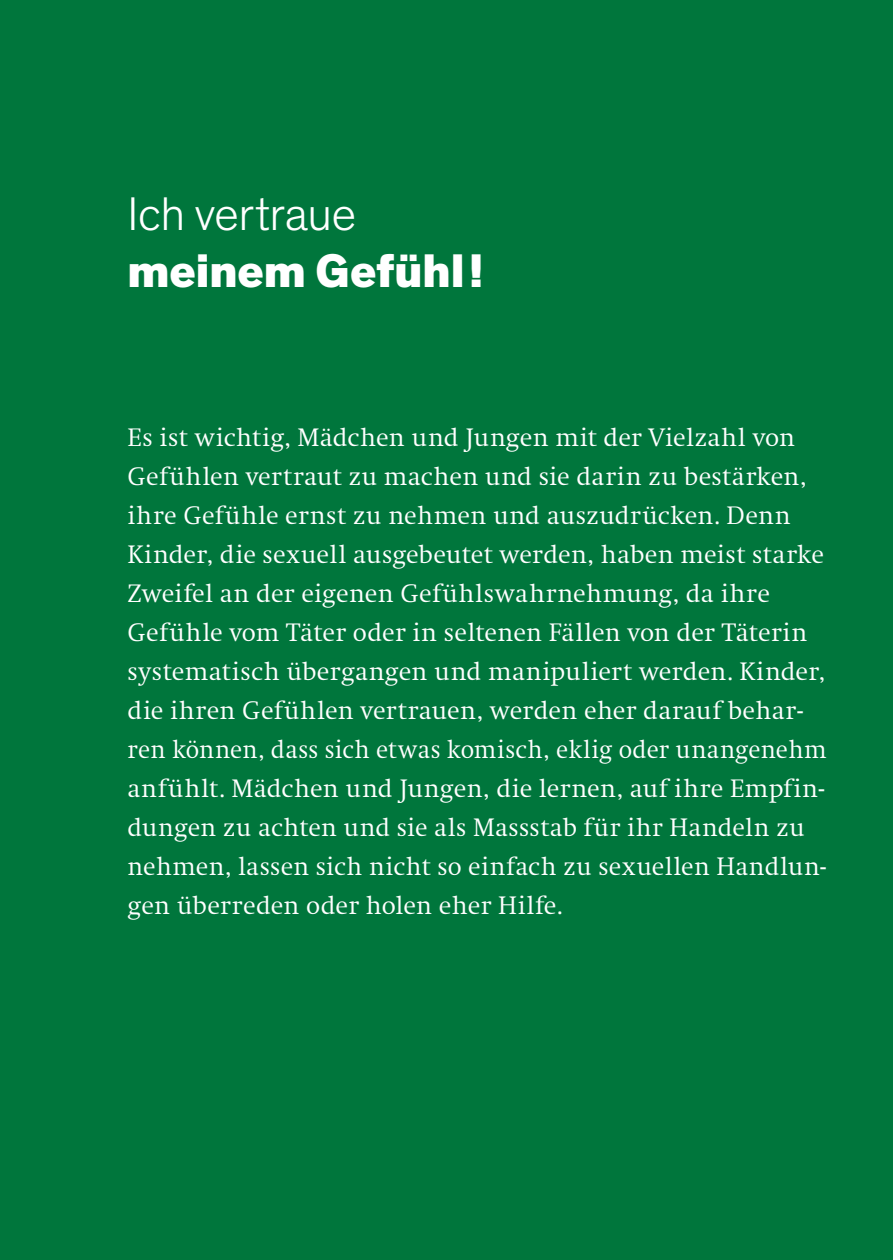
<style>
.page{position:relative;width:893px;height:1260px;background:#fff}
.page>*{position:absolute;margin:0;border:0;box-sizing:border-box;transform-origin:0 0}
.t1{font:800 48px "Theinhardt";color:#fff}
.t2{font:300 48px "Theinhardt";letter-spacing:-.005em;color:#fff}
.t3{font:300 26.4px/39px "Swift";letter-spacing:.015em;color:#fff}
</style>
<div class="page">
<div style="left:0;top:0;width:893px;height:1259px;background:#00763c"></div>
<h1 class="t2" style="left:127px;top:186px;width:230px">Ich vertraue</h1>
<h1 class="t1" style="left:127px;top:241px;width:357px">meinem Gefühl!</h1>
<p class="t3" style="left:127px;top:418px;width:701px">Es ist wichtig, Mädchen und Jungen mit der Vielzahl von Gefühlen vertraut zu machen und sie darin zu bestärken, ihre Gefühle ernst zu nehmen und auszudrücken. Denn Kinder, die sexuell ausgebeutet werden, haben meist starke Zweifel an der eigenen Gefühlswahrnehmung, da ihre Gefühle vom Täter oder in seltenen Fällen von der Täterin systematisch übergangen und manipuliert werden. Kinder, die ihren Gefühlen vertrauen, werden eher darauf behar&shy;ren können, dass sich etwas komisch, eklig oder unangenehm anfühlt. Mädchen und Jungen, die lernen, auf ihre Empfin&shy;dungen zu achten und sie als Massstab für ihr Handeln zu nehmen, lassen sich nicht so einfach zu sexuellen Handlun&shy;gen überreden oder holen eher Hilfe.</p>
</div>
